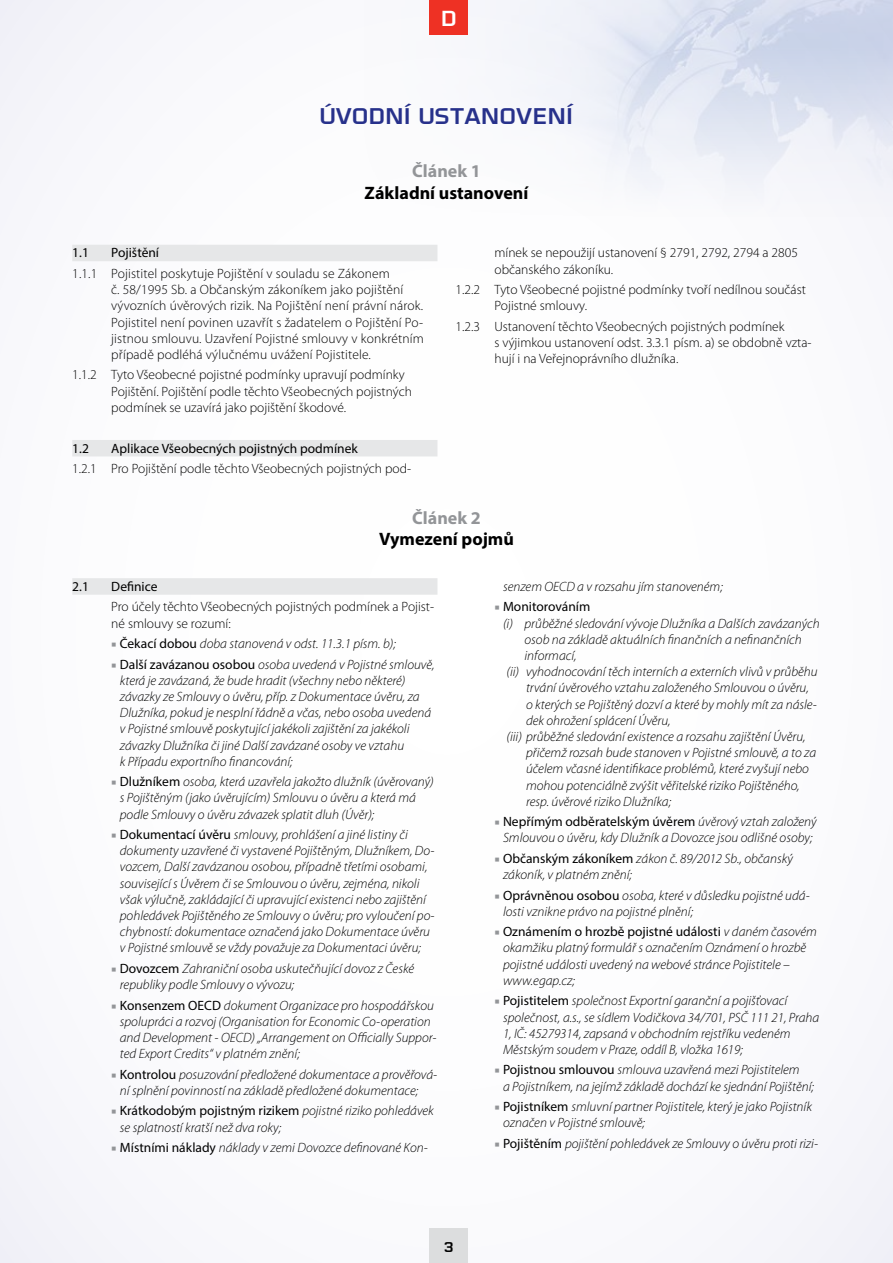
<style>
.page{position:relative;width:893px;height:1263px;background:#fff}
.page>*{position:absolute;margin:0;border:0;box-sizing:border-box;transform-origin:0 0}
.t1{font:500 24px "Olney";color:#27318b}
.t2{font:500 22.95px "Olney";color:#fff}
.t3{font:700 18px "Myriad Pro";color:#000}
.t4{font:700 18px "Myriad Pro";color:#939598}
.t5{font:500 15px "Olney";color:#000}
.t6{font:italic 300 13.5px/16.2px "Myriad Pro";color:#000}
.t7{font:300 13.5px/16.2px "Myriad Pro";color:#000}
.t8{font:13.5px "Myriad Pro";color:#000}
.s1{font-family:"Minion Pro";font-weight:400;font-style:normal;color:#939598}
.s2{font-weight:400;font-style:normal}
.s3{font-family:"Minion Pro";color:#939598}
</style>
<div class="page">
<img style="left:429px;top:0;width:464px;height:217px">
<div style="left:72px;top:245px;width:365px;height:16px;background:#e6e7e8"></div>
<div style="left:72px;top:440px;width:365px;height:16px;background:#e6e7e8"></div>
<div style="left:72px;top:578px;width:365px;height:17px;background:#e6e7e8"></div>
<div style="left:429px;top:1229px;width:39px;height:34px;background:#dcddde"></div>
<div style="left:429px;top:0;width:39px;height:34px;background:#ee3124"></div>
<h2 class="t2" style="left:441px;top:3px;width:17px">D</h2>
<h1 class="t1" style="left:320px;top:100px;width:255px">ÚVODNÍ USTANOVENÍ</h1>
<h3 class="t4" style="left:412px;top:159px;width:70px">Článek 1</h3>
<h3 class="t3" style="left:365px;top:181px;width:165px">Základní ustanovení</h3>
<p class="t8" style="left:72px;top:245px;width:18px">1.1</p>
<p class="t8" style="left:111px;top:245px;width:49px">Pojištění</p>
<p class="t7" style="left:111px;top:266px;width:314px;text-indent:-39px">1.1.1 Pojistitel poskytuje Pojištění v souladu se Zákonem<br>č. 58/1995 Sb. a Občanským zákoníkem jako pojištění vývozních úvěrových rizik. Na Pojištění není právní nárok.<br>Pojistitel není povinen uzavřít s žadatelem o Pojištění Po&shy;jistnou smlouvu. Uzavření Pojistné smlouvy v konkrétním případě podléhá výlučnému uvážení Pojistitele.</p>
<p class="t7" style="left:111px;top:367px;width:302px;text-indent:-39px">1.1.2 Tyto Všeobecné pojistné podmínky upravují podmínky<br>Pojištění. Pojištění podle těchto Všeobecných pojistných podmínek se uzavírá jako pojištění škodové.</p>
<p class="t8" style="left:72px;top:440px;width:18px">1.2</p>
<p class="t8" style="left:111px;top:440px;width:248px">Aplikace Všeobecných pojistných podmínek</p>
<p class="t7" style="left:72px;top:461px;width:340px">1.2.1 Pro Pojištění podle těchto Všeobecných pojistných pod-</p>
<p class="t7" style="left:494px;top:245px;width:305px">mínek se nepoužijí ustanovení § 2791, 2792, 2794 a 2805 občanského zákoníku.</p>
<p class="t7" style="left:494px;top:282px;width:313px;text-indent:-39px">1.2.2 Tyto Všeobecné pojistné podmínky tvoří nedílnou součást<br>Pojistné smlouvy.</p>
<p class="t7" style="left:494px;top:318px;width:319px;text-indent:-39px">1.2.3 Ustanovení těchto Všeobecných pojistných podmínek<br>s výjimkou ustanovení odst. 3.3.1 písm. a) se obdobně vzta&shy;hují i na Veřejnoprávního dlužníka.</p>
<h3 class="t4" style="left:412px;top:506px;width:70px">Článek 2</h3>
<h3 class="t3" style="left:379px;top:528px;width:136px">Vymezení pojmů</h3>
<p class="t8" style="left:72px;top:578px;width:18px">2.1</p>
<p class="t8" style="left:111px;top:578px;width:48px">Definice</p>
<p class="t7" style="left:111px;top:599px;width:324px">Pro účely těchto Všeobecných pojistných podmínek a Pojist&shy;né smlouvy se rozumí:</p>
<p class="t6" style="left:111px;top:636px;width:286px"><span class="s1">■</span> <span class="s2">Čekací dobou</span> doba stanovená v odst. 11.3.1 písm. b);</p>
<p class="t6" style="left:120px;top:656px;width:316px;text-indent:-9px"><span class="s1">■</span> <span class="s2">Další zavázanou osobou</span> osoba uvedená v Pojistné smlouvě, která je zavázaná, že bude hradit (všechny nebo některé) závazky ze Smlouvy o úvěru, příp. z Dokumentace úvěru, za Dlužníka, pokud je nesplní řádně a včas, nebo osoba uvedená v Pojistné smlouvě poskytující jakékoli zajištění za jakékoli závazky Dlužníka či jiné Další zavázané osoby ve vztahu<br>k Případu exportního financování;</p>
<p class="t6" style="left:120px;top:774px;width:315px;text-indent:-9px"><span class="s1">■</span> <span class="s2">Dlužníkem</span> osoba, která uzavřela jakožto dlužník (úvěrovaný) s Pojištěným (jako úvěrujícím) Smlouvu o úvěru a která má podle Smlouvy o úvěru závazek splatit dluh (Úvěr);</p>
<p class="t6" style="left:120px;top:827px;width:316px;text-indent:-9px"><span class="s1">■</span> <span class="s2">Dokumentací úvěru</span> smlouvy, prohlášení a jiné listiny či dokumenty uzavřené či vystavené Pojištěným, Dlužníkem, Do&shy;vozcem, Další zavázanou osobou, případně třetími osobami, související s Úvěrem či se Smlouvou o úvěru, zejména, nikoli však výlučně, zakládající či upravující existenci nebo zajištění pohledávek Pojištěného ze Smlouvy o úvěru; pro vyloučení po&shy;chybností: dokumentace označená jako Dokumentace úvěru v Pojistné smlouvě se vždy považuje za Dokumentaci úvěru;</p>
<p class="t6" style="left:120px;top:961px;width:296px;text-indent:-9px"><span class="s1">■</span> <span class="s2">Dovozcem</span> Zahraniční osoba uskutečňující dovoz z České republiky podle Smlouvy o vývozu;</p>
<p class="t6" style="left:120px;top:997px;width:318px;text-indent:-9px"><span class="s1">■</span> <span class="s2">Konsenzem OECD</span> dokument Organizace pro hospodářskou spolupráci a rozvoj (Organisation for Economic Co-operation and Development - OECD) „Arrangement on Officially Suppor&shy;ted Export Credits“ v platném znění;</p>
<p class="t6" style="left:120px;top:1066px;width:319px;text-indent:-9px"><span class="s1">■</span> <span class="s2">Kontrolou</span> posuzování předložené dokumentace a prověřová&shy;ní splnění povinností na základě předložené dokumentace;</p>
<p class="t6" style="left:120px;top:1103px;width:315px;text-indent:-9px"><span class="s1">■</span> <span class="s2">Krátkodobým pojistným rizikem</span> pojistné riziko pohledávek se splatností kratší než dva roky;</p>
<p class="t6" style="left:111px;top:1140px;width:318px"><span class="s1">■</span> <span class="s2">Místními náklady</span> náklady v zemi Dovozce definované Kon-</p>
<p class="t5" style="left:444px;top:1237px;width:11px">3</p>
<p class="t6" style="left:503px;top:579px;width:221px">senzem OECD a v rozsahu jím stanoveném;</p>
<p class="t8" style="left:494px;top:598px;width:97px"><span class="s3">■</span> Monitorováním</p>
<p class="t6" style="left:503px;top:615px;width:318px">(i) průběžné sledování vývoje Dlužníka a Dalších zavázaných</p>
<p class="t6" style="left:524px;top:631px;width:279px">osob na základě aktuálních finančních a nefinančních</p>
<p class="t6" style="left:524px;top:648px;width:54px">informací,</p>
<p class="t6" style="left:506px;top:664px;width:313px">(ii) vyhodnocování těch interních a externích vlivů v průběhu</p>
<p class="t6" style="left:526px;top:680px;width:284px">trvání úvěrového vztahu založeného Smlouvou o úvěru,</p>
<p class="t6" style="left:526px;top:696px;width:292px">o kterých se Pojištěný dozví a které by mohly mít za násle-</p>
<p class="t6" style="left:526px;top:712px;width:146px">dek ohrožení splácení Úvěru,</p>
<p class="t6" style="left:506px;top:729px;width:300px">(iii) průběžné sledování existence a rozsahu zajištění Úvěru,</p>
<p class="t6" style="left:526px;top:745px;width:292px">přičemž rozsah bude stanoven v Pojistné smlouvě, a to za</p>
<p class="t6" style="left:526px;top:761px;width:284px">účelem včasné identifikace problémů, které zvyšují nebo</p>
<p class="t6" style="left:526px;top:777px;width:275px">mohou potenciálně zvýšit věřitelské riziko Pojištěného,</p>
<p class="t6" style="left:526px;top:793px;width:147px">resp. úvěrové riziko Dlužníka;</p>
<p class="t6" style="left:494px;top:814px;width:324px;text-align:center"><span class="s1">■</span> <span class="s2">Nepřímým odběratelským úvěrem</span> úvěrový vztah založený<br>Smlouvou o úvěru, kdy Dlužník a Dovozce jsou odlišné osoby;</p>
<p class="t6" style="left:503px;top:851px;width:291px;text-indent:-9px"><span class="s1">■</span> <span class="s2">Občanským zákoníkem</span> zákon č. 89/2012 Sb., občanský zákoník, v platném znění;</p>
<p class="t6" style="left:503px;top:887px;width:308px;text-indent:-9px"><span class="s1">■</span> <span class="s2">Oprávněnou osobou</span> osoba, které v důsledku pojistné udá&shy;losti vznikne právo na pojistné plnění;</p>
<p class="t6" style="left:503px;top:924px;width:315px;text-indent:-9px"><span class="s1">■</span> <span class="s2">Oznámením o hrozbě pojistné události</span> v daném časovém okamžiku platný formulář s označením Oznámení o hrozbě pojistné události uvedený na webové stránce Pojistitele – www.egap.cz;</p>
<p class="t6" style="left:503px;top:993px;width:318px;text-indent:-9px"><span class="s1">■</span> <span class="s2">Pojistitelem</span> společnost Exportní garanční a pojišťovací společnost, a.s., se sídlem Vodičkova 34/701, PSČ 111 21, Praha 1, IČ: 45279314, zapsaná v obchodním rejstříku vedeném Městským soudem v Praze, oddíl B, vložka 1619;</p>
<p class="t6" style="left:503px;top:1062px;width:312px;text-indent:-9px"><span class="s1">■</span> <span class="s2">Pojistnou smlouvou</span> smlouva uzavřená mezi Pojistitelem<br>a Pojistníkem, na jejímž základě dochází ke sjednání Pojištění;</p>
<p class="t6" style="left:503px;top:1099px;width:310px;text-indent:-9px"><span class="s1">■</span> <span class="s2">Pojistníkem</span> smluvní partner Pojistitele, který je jako Pojistník označen v Pojistné smlouvě;</p>
<p class="t6" style="left:494px;top:1135px;width:325px"><span class="s1">■</span> <span class="s2">Pojištěním</span> pojištění pohledávek ze Smlouvy o úvěru proti rizi-</p>
</div>
